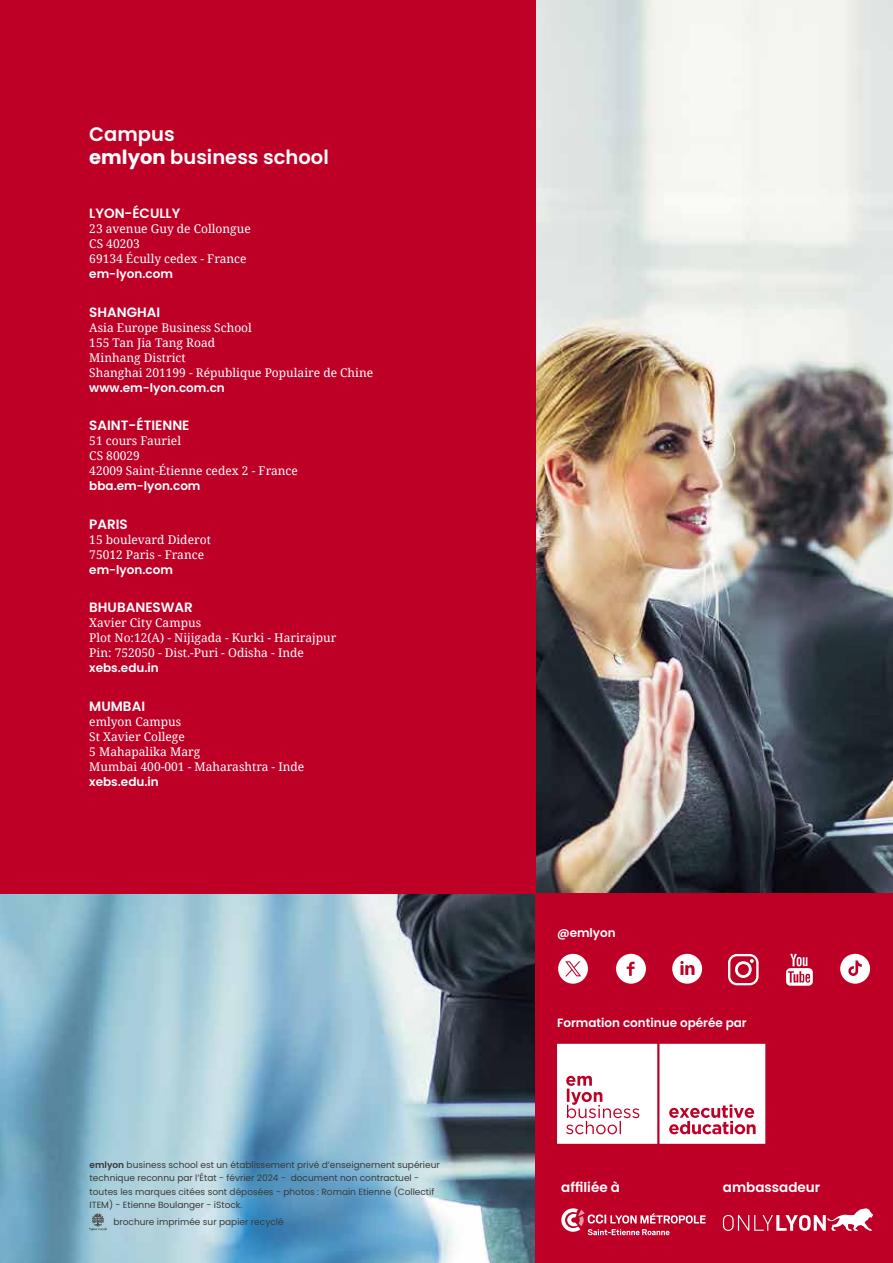
<style>
.page{position:relative;width:893px;height:1263px;background:#fff}
.page>*{position:absolute;margin:0;border:0;box-sizing:border-box;transform-origin:0 0}
.t1{font:600 19.5px/22.5px "Poppins";color:#fff}
.t2{font:600 13.5px "Poppins";color:#fff}
.t3{font:12px/15px "Noto Serif";color:#fff}
.t4{font:600 12px "Poppins";color:#fff}
.t5{font:9px/13.5px "Poppins";color:#393939}
.s1{font-weight:700}
.s2{font-weight:600}
</style>
<div class="page">
<img style="left:0;top:0;width:893px;height:1263px">
<div style="left:0;top:0;width:536px;height:893px;background:#be0027"></div>
<svg style="left:90px;top:1213px;width:16px;height:17px"></svg>
<div style="left:536px;top:893px;width:357px;height:370px;background:#be0027"></div>
<svg style="left:723px;top:1208px;width:150px;height:23px"></svg>
<svg style="left:561px;top:1208px;width:145px;height:27px"></svg>
<svg style="left:557px;top:1044px;width:209px;height:100px;background:#f8e5e9"></svg>
<svg style="left:672px;top:954px;width:30px;height:30px"></svg>
<svg style="left:616px;top:954px;width:30px;height:30px"></svg>
<svg style="left:786px;top:954px;width:27px;height:32px"></svg>
<div style="left:728px;top:954px;width:31px;height:31px;border:2px solid #fff;border-radius:8px"></div>
<div style="left:735px;top:961px;width:17px;height:17px;border:3px solid #fff;border-radius:50%"></div>
<svg style="left:750px;top:959px;width:4px;height:4px"></svg>
<div style="left:558px;top:954px;width:30px;height:30px;background:#fff;border-radius:50%"></div>
<svg style="left:565px;top:961px;width:16px;height:15px"></svg>
<div style="left:840px;top:954px;width:30px;height:30px;background:#fff;border-radius:50%"></div>
<svg style="left:848px;top:960px;width:14px;height:16px"></svg>
<h1 class="t1" style="left:89px;top:123px;width:241px">Campus<br><span class="s1">emlyon</span> business school</h1>
<p class="t2" style="left:89px;top:206px;width:93px">LYON-ÉCULLY</p>
<p class="t3" style="left:89px;top:221px;width:163px">23 avenue Guy de Collongue<br>CS 40203<br>69134 Écully cedex - France</p>
<p class="t4" style="left:89px;top:267px;width:85px">em-lyon.com</p>
<p class="t2" style="left:89px;top:304px;width:72px">SHANGHAI</p>
<p class="t3" style="left:89px;top:319px;width:285px">Asia Europe Business School<br>155 Tan Jia Tang Road<br>Minhang District<br>Shanghai 201199 - République Populaire de Chine</p>
<p class="t4" style="left:89px;top:381px;width:137px">www.em-lyon.com.cn</p>
<p class="t2" style="left:89px;top:418px;width:102px">SAINT-ÉTIENNE</p>
<p class="t3" style="left:89px;top:433px;width:210px">51 cours Fauriel<br>CS 80029<br>42009 Saint-Étienne cedex 2 - France</p>
<p class="t4" style="left:89px;top:479px;width:113px">bba.em-lyon.com</p>
<p class="t2" style="left:89px;top:516px;width:40px">PARIS</p>
<p class="t3" style="left:89px;top:531px;width:123px">15 boulevard Diderot<br>75012 Paris - France</p>
<p class="t4" style="left:89px;top:563px;width:85px">em-lyon.com</p>
<p class="t2" style="left:89px;top:600px;width:105px">BHUBANESWAR</p>
<p class="t3" style="left:89px;top:615px;width:249px">Xavier City Campus<br>Plot No:12(A) - Nijigada - Kurki - Harirajpur<br>Pin: 752050 - Dist.-Puri - Odisha - Inde</p>
<p class="t4" style="left:89px;top:661px;width:71px">xebs.edu.in</p>
<p class="t2" style="left:89px;top:698px;width:57px">MUMBAI</p>
<p class="t3" style="left:89px;top:714px;width:217px">emlyon Campus<br>St Xavier College<br>5 Mahapalika Marg<br>Mumbai 400-001 - Maharashtra - Inde</p>
<p class="t4" style="left:89px;top:775px;width:71px">xebs.edu.in</p>
<p class="t5" style="left:90px;top:1158px;width:352px"><span class="s2">emlyon</span> business school est un établissement privé d’enseignement supérieur technique reconnu par l’État - février 2024 - document non contractuel - toutes les marques citées sont déposées - photos : Romain Etienne (Collectif ITEM) - Etienne Boulanger - iStock.</p>
<p class="t5" style="left:113px;top:1215px;width:172px">brochure imprimée sur papier recyclé</p>
<p class="t4" style="left:557px;top:926px;width:60px">@emlyon</p>
<p class="t4" style="left:557px;top:1015px;width:191px">Formation continue opérée par</p>
<p class="t2" style="left:561px;top:1179px;width:60px">affiliée à</p>
<p class="t2" style="left:723px;top:1179px;width:99px">ambassadeur</p>
</div>
